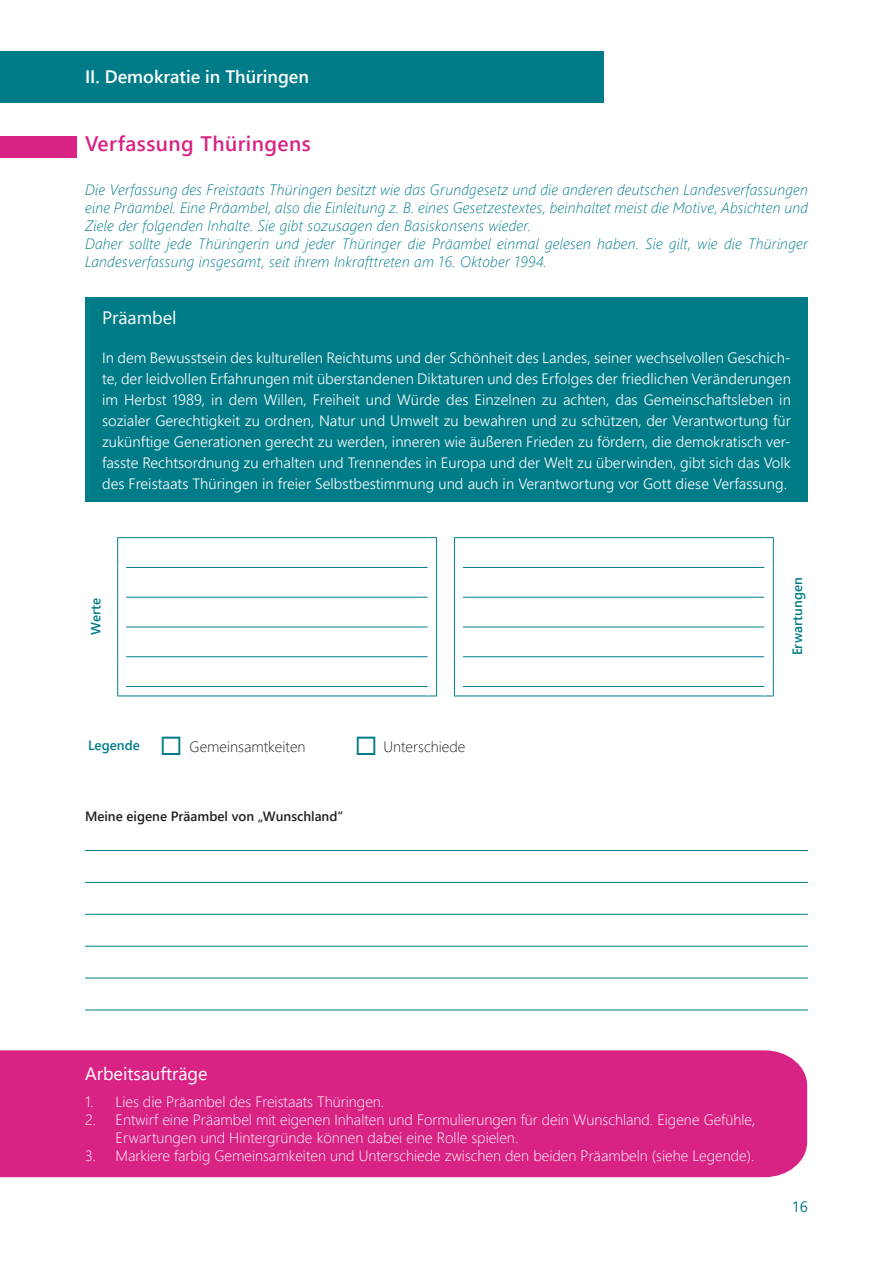
<style>
.page{position:relative;width:893px;height:1263px;background:#fff}
.page>*{position:absolute;margin:0;border:0;box-sizing:border-box;transform-origin:0 0}
.t1{font:600 21px "Segoe UI";letter-spacing:.02em;color:#d82385}
.t2{font:600 18px "Segoe UI";color:#fff}
.t3{font:18px "Segoe UI";color:#fff}
.t4{font:300 15px/21px "Segoe UI";color:#fff;text-align:justify}
.t5{font:italic 300 15px/18px "Segoe UI";letter-spacing:.02em;color:#007c89;scale:.96 1}
.t6{font:300 15px/18px "Segoe UI";color:#fff}
.t7{font:300 15px "Segoe UI";color:#231f20}
.t8{font:15px "Segoe UI";color:#007c89}
.t9{font:600 13.5px "Segoe UI";color:#231f20}
.t10{font:600 13.5px "Segoe UI";color:#007c89}
.s1{color:#007c89}
</style>
<div class="page">
<div style="left:0;top:51px;width:604px;height:51px;background:#007c89"></div>
<div style="left:0;top:136px;width:77px;height:21px;background:#d82385"></div>
<div style="left:85px;top:298px;width:723px;height:204px;background:#007c89"></div>
<svg style="left:118px;top:538px;width:310px;height:158px"></svg>
<hr style="left:126px;top:567px;width:302px;height:1px;background:#007c89">
<hr style="left:126px;top:597px;width:302px;height:1px;background:#007c89">
<hr style="left:126px;top:627px;width:302px;height:1px;background:#007c89">
<hr style="left:126px;top:656px;width:302px;height:1px;background:#007c89">
<hr style="left:126px;top:686px;width:302px;height:1px;background:#007c89">
<svg style="left:117px;top:537px;width:9px;height:30px"></svg>
<hr style="left:126px;top:537px;width:302px;height:1px;background:#007c89">
<hr style="left:117px;top:567px;width:1px;height:30px;background:#007c89">
<hr style="left:117px;top:597px;width:1px;height:30px;background:#007c89">
<hr style="left:117px;top:627px;width:1px;height:30px;background:#007c89">
<svg style="left:117px;top:657px;width:9px;height:40px"></svg>
<hr style="left:126px;top:696px;width:302px;height:1px;background:#007c89">
<svg style="left:428px;top:537px;width:9px;height:160px"></svg>
<svg style="left:462px;top:538px;width:303px;height:158px"></svg>
<hr style="left:463px;top:567px;width:302px;height:1px;background:#007c89">
<hr style="left:463px;top:597px;width:302px;height:1px;background:#007c89">
<hr style="left:463px;top:627px;width:302px;height:1px;background:#007c89">
<hr style="left:463px;top:656px;width:302px;height:1px;background:#007c89">
<hr style="left:463px;top:686px;width:302px;height:1px;background:#007c89">
<svg style="left:454px;top:537px;width:9px;height:30px"></svg>
<hr style="left:463px;top:537px;width:302px;height:1px;background:#007c89">
<hr style="left:454px;top:567px;width:1px;height:30px;background:#007c89">
<hr style="left:454px;top:597px;width:1px;height:30px;background:#007c89">
<hr style="left:454px;top:627px;width:1px;height:30px;background:#007c89">
<svg style="left:454px;top:657px;width:9px;height:40px"></svg>
<hr style="left:463px;top:696px;width:302px;height:1px;background:#007c89">
<svg style="left:765px;top:537px;width:9px;height:160px"></svg>
<hr style="left:85px;top:850px;width:723px;height:1px;background:#007c89">
<hr style="left:85px;top:914px;width:723px;height:1px;background:#007c89">
<hr style="left:85px;top:882px;width:723px;height:1px;background:#007c89">
<hr style="left:85px;top:946px;width:723px;height:1px;background:#007c89">
<hr style="left:85px;top:978px;width:723px;height:1px;background:#007c89">
<hr style="left:85px;top:1009px;width:723px;height:1px;background:#007c89">
<div style="left:0;top:1050px;width:807px;height:127px;background:#d82385"></div>
<p class="t2" style="left:85px;top:60px;width:225px">II. Demokratie in Thüringen</p>
<h1 class="t1" style="left:85px;top:124px;width:227px">Verfassung Thüringens</h1>
<p class="t5" style="left:85px;top:178px;width:755px">Die Verfassung des Freistaats Thüringen besitzt wie das Grundgesetz und die anderen deutschen Landesverfassungen eine Präambel. Eine Präambel, also die Einleitung z. B. eines Gesetzestextes, beinhaltet meist die Motive, Absichten und Ziele der folgenden Inhalte. Sie gibt sozusagen den Basiskonsens wieder.<br>Daher sollte jede Thüringerin und jeder Thüringer die Präambel einmal gelesen haben. Sie gilt, wie die Thüringer Landesverfassung insgesamt, seit ihrem Inkrafttreten am 16. Oktober 1994.</p>
<p class="t3" style="left:102px;top:300px;width:76px">Präambel</p>
<p class="t4" style="left:102px;top:345px;width:690px">In dem Bewusstsein des kulturellen Reichtums und der Schönheit des Landes, seiner wechselvollen Geschich&shy;te, der leidvollen Erfahrungen mit überstandenen Diktaturen und des Erfolges der friedlichen Veränderungen im Herbst 1989, in dem Willen, Freiheit und Würde des Einzelnen zu achten, das Gemeinschaftsleben in sozialer Gerechtigkeit zu ordnen, Natur und Umwelt zu bewahren und zu schützen, der Verantwortung für zukünftige Generationen gerecht zu werden, inneren wie äußeren Frieden zu fördern, die demokratisch ver&shy;fasste Rechtsordnung zu erhalten und Trennendes in Europa und der Welt zu überwinden, gibt sich das Volk des Freistaats Thüringen in freier Selbstbestimmung und auch in Verantwortung vor Gott diese Verfassung.</p>
<p class="t10" style="left:83px;top:635px;width:38px;rotate:-90deg">Werte</p>
<p class="t10" style="left:88px;top:732px;width:53px">Legende</p>
<p class="t7" style="left:160px;top:732px;width:147px"><span class="s1">◻</span> Gemeinsamtkeiten</p>
<p class="t7" style="left:355px;top:732px;width:112px"><span class="s1">◻</span> Unterschiede</p>
<p class="t9" style="left:85px;top:803px;width:260px">Meine eigene Präambel von „Wunschland“</p>
<p class="t10" style="left:785px;top:655px;width:80px;rotate:-90deg">Erwartungen</p>
<p class="t3" style="left:85px;top:1057px;width:124px">Arbeitsaufträge</p>
<p class="t6" style="left:85px;top:1091px;width:301px">1. Lies die Präambel des Freistaats Thüringen.</p>
<p class="t6" style="left:116px;top:1109px;width:641px;text-indent:-30px">2. Entwirf eine Präambel mit eigenen Inhalten und Formulierungen für dein Wunschland. Eigene Gefühle,<br>Erwartungen und Hintergründe können dabei eine Rolle spielen.</p>
<p class="t6" style="left:85px;top:1145px;width:671px">3. Markiere farbig Gemeinsamkeiten und Unterschiede zwischen den beiden Präambeln (siehe Legende).</p>
<p class="t8" style="left:792px;top:1192px;width:18px">16</p>
</div>
